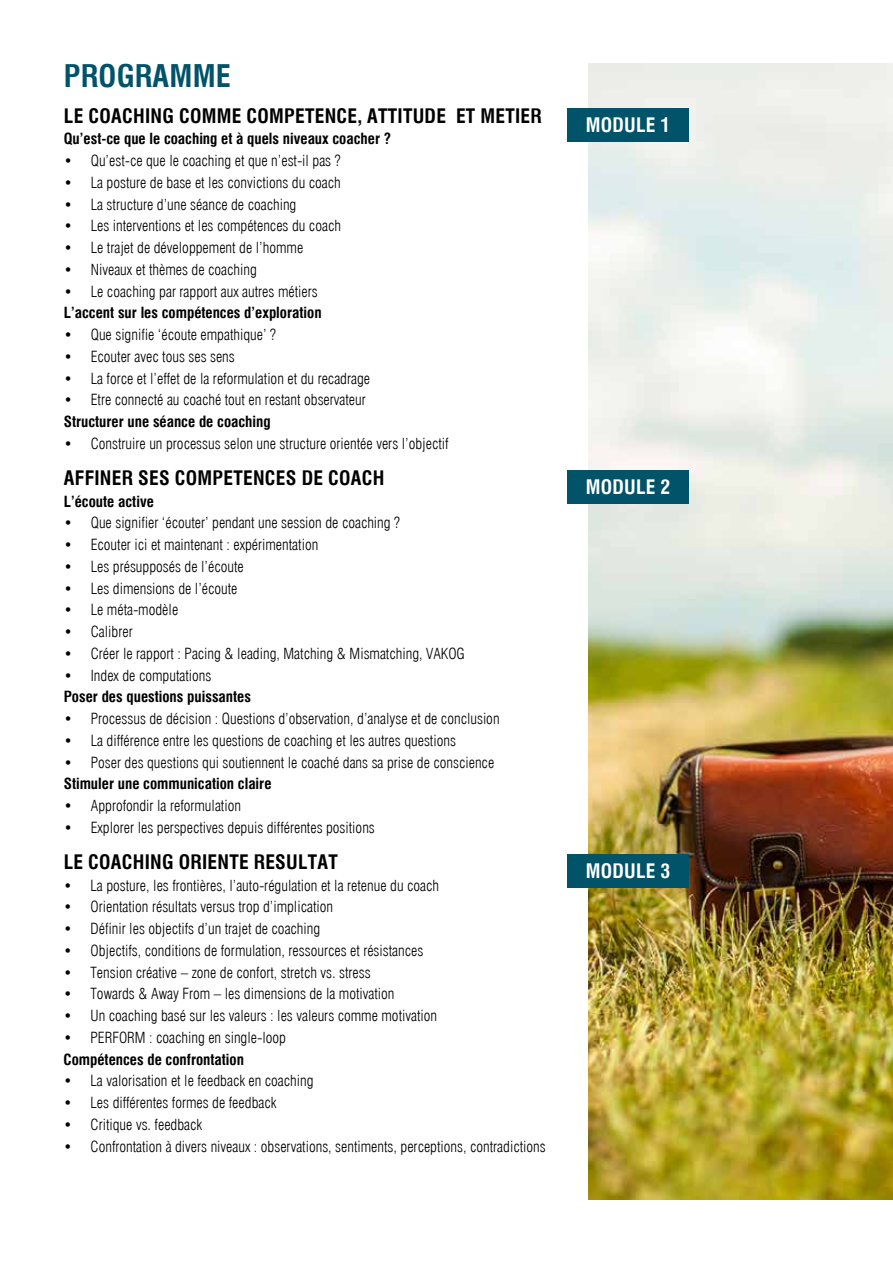
<style>
.page{position:relative;width:893px;height:1263px;background:#fff}
.page>*{position:absolute;margin:0;border:0;box-sizing:border-box;transform-origin:0 0}
.t1{font:700 condensed 30.45px "Swiss 721 BT";letter-spacing:.005em;color:#005368}
.t2{font:700 condensed 19.5px "Swiss 721 BT";letter-spacing:.015em;color:#000}
.t3{font:700 condensed 19.5px "Swiss 721 BT";letter-spacing:.015em;color:#fff}
.t4{font:300 condensed 15px "Swiss 721 BT";color:#000}
.t5{font:700 condensed 15px "Swiss 721 BT";color:#000}
</style>
<div class="page">
<img style="left:588px;top:64px;width:305px;height:1135px">
<div style="left:567px;top:108px;width:122px;height:33px;background:#005368"></div>
<div style="left:567px;top:470px;width:122px;height:33px;background:#005368"></div>
<div style="left:567px;top:854px;width:122px;height:33px;background:#005368"></div>
<h1 class="t1" style="left:64px;top:57px;width:169px">PROGRAMME</h1>
<h2 class="t2" style="left:64px;top:104px;width:479px">LE COACHING COMME COMPETENCE, ATTITUDE ET METIER</h2>
<p class="t5" style="left:64px;top:130px;width:329px">Qu’est-ce que le coaching et à quels niveaux coacher ?</p>
<p class="t4" style="left:64px;top:152px;width:278px">• Qu’est-ce que le coaching et que n’est-il pas ?</p>
<p class="t4" style="left:64px;top:173px;width:279px">• La posture de base et les convictions du coach</p>
<p class="t4" style="left:64px;top:195px;width:234px">• La structure d’une séance de coaching</p>
<p class="t4" style="left:64px;top:217px;width:279px">• Les interventions et les compétences du coach</p>
<p class="t4" style="left:64px;top:239px;width:241px">• Le trajet de développement de l’homme</p>
<p class="t4" style="left:64px;top:260px;width:195px">• Niveaux et thèmes de coaching</p>
<p class="t4" style="left:64px;top:282px;width:255px">• Le coaching par rapport aux autres métiers</p>
<p class="t5" style="left:64px;top:304px;width:259px">L’accent sur les compétences d’exploration</p>
<p class="t4" style="left:64px;top:326px;width:214px">• Que signifie ‘écoute empathique’ ?</p>
<p class="t4" style="left:64px;top:347px;width:173px">• Ecouter avec tous ses sens</p>
<p class="t4" style="left:64px;top:369px;width:308px">• La force et l’effet de la reformulation et du recadrage</p>
<p class="t4" style="left:64px;top:391px;width:304px">• Etre connecté au coaché tout en restant observateur</p>
<p class="t5" style="left:64px;top:413px;width:208px">Structurer une séance de coaching</p>
<p class="t4" style="left:64px;top:434px;width:386px">• Construire un processus selon une structure orientée vers l’objectif</p>
<h2 class="t2" style="left:64px;top:466px;width:322px">AFFINER SES COMPETENCES DE COACH</h2>
<p class="t5" style="left:64px;top:492px;width:92px">L’écoute active</p>
<p class="t4" style="left:64px;top:514px;width:338px">• Que signifier ‘écouter’ pendant une session de coaching ?</p>
<p class="t4" style="left:64px;top:536px;width:256px">• Ecouter ici et maintenant : expérimentation</p>
<p class="t4" style="left:64px;top:557px;width:181px">• Les présupposés de l’écoute</p>
<p class="t4" style="left:64px;top:579px;width:175px">• Les dimensions de l’écoute</p>
<p class="t4" style="left:64px;top:601px;width:116px">• Le méta-modèle</p>
<p class="t4" style="left:64px;top:623px;width:70px">• Calibrer</p>
<p class="t4" style="left:64px;top:644px;width:403px">• Créer le rapport : Pacing &amp; leading, Matching &amp; Mismatching, VAKOG</p>
<p class="t4" style="left:64px;top:666px;width:149px">• Index de computations</p>
<p class="t5" style="left:64px;top:688px;width:189px">Poser des questions puissantes</p>
<p class="t4" style="left:64px;top:710px;width:437px">• Processus de décision : Questions d’observation, d’analyse et de conclusion</p>
<p class="t4" style="left:64px;top:731px;width:394px">• La différence entre les questions de coaching et les autres questions</p>
<p class="t4" style="left:64px;top:753px;width:432px">• Poser des questions qui soutiennent le coaché dans sa prise de conscience</p>
<p class="t5" style="left:64px;top:775px;width:209px">Stimuler une communication claire</p>
<p class="t4" style="left:64px;top:797px;width:179px">• Approfondir la reformulation</p>
<p class="t4" style="left:64px;top:818px;width:313px">• Explorer les perspectives depuis différentes positions</p>
<h2 class="t2" style="left:64px;top:850px;width:276px">LE COACHING ORIENTE RESULTAT</h2>
<p class="t4" style="left:64px;top:876px;width:377px">• La posture, les frontières, l’auto-régulation et la retenue du coach</p>
<p class="t4" style="left:64px;top:898px;width:271px">• Orientation résultats versus trop d’implication</p>
<p class="t4" style="left:64px;top:920px;width:258px">• Définir les objectifs d’un trajet de coaching</p>
<p class="t4" style="left:64px;top:941px;width:361px">• Objectifs, conditions de formulation, ressources et résistances</p>
<p class="t4" style="left:64px;top:963px;width:309px">• Tension créative – zone de confort, stretch vs. stress</p>
<p class="t4" style="left:64px;top:985px;width:332px">• Towards &amp; Away From – les dimensions de la motivation</p>
<p class="t4" style="left:64px;top:1007px;width:375px">• Un coaching basé sur les valeurs : les valeurs comme motivation</p>
<p class="t4" style="left:64px;top:1028px;width:224px">• PERFORM : coaching en single-loop</p>
<p class="t5" style="left:64px;top:1050px;width:182px">Compétences de confrontation</p>
<p class="t4" style="left:64px;top:1072px;width:252px">• La valorisation et le feedback en coaching</p>
<p class="t4" style="left:64px;top:1094px;width:214px">• Les différentes formes de feedback</p>
<p class="t4" style="left:64px;top:1115px;width:140px">• Critique vs. feedback</p>
<p class="t4" style="left:64px;top:1137px;width:484px">• Confrontation à divers niveaux : observations, sentiments, perceptions, contradictions</p>
<h2 class="t3" style="left:586px;top:113px;width:86px">MODULE 1</h2>
<h2 class="t3" style="left:586px;top:475px;width:86px">MODULE 2</h2>
<h2 class="t3" style="left:586px;top:859px;width:86px">MODULE 3</h2>
</div>
